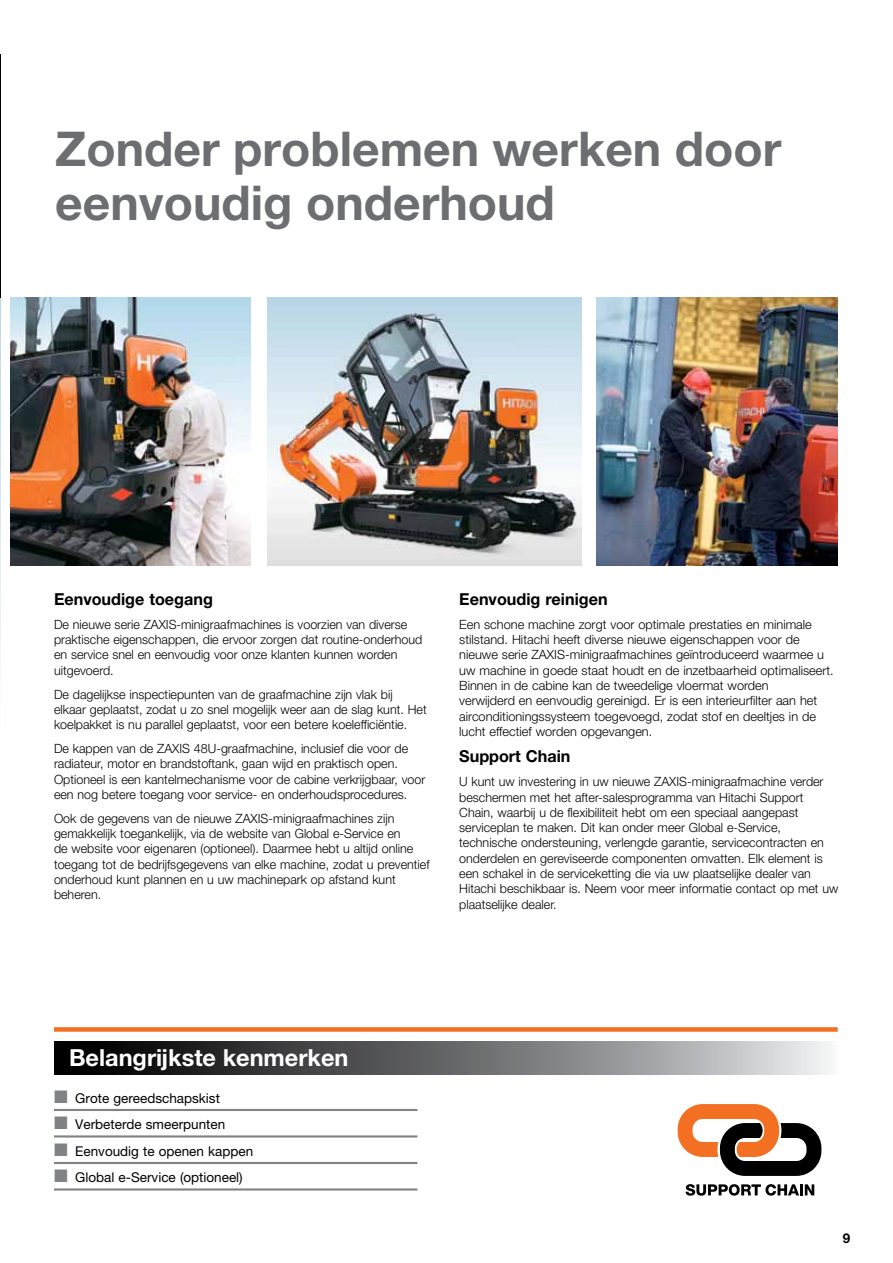
<style>
.page{position:relative;width:893px;height:1263px;background:#fff}
.page>*{position:absolute;margin:0;border:0;box-sizing:border-box;transform-origin:0 0}
.t1{font:700 48px/54.4px "Helvetica Neue LT Pro";color:#6d6e71}
.t2{font:700 23.55px "Helvetica Neue LT Pro";color:#fff}
.t3{font:700 16.5px "Helvetica Neue LT Pro";color:#000}
.t4{font:13.5px "Helvetica Neue LT Pro";color:#000}
.t5{font:700 13.5px "Helvetica Neue LT Pro";color:#000}
.t6{font:300 12.75px/15.3px "Helvetica Neue LT Pro";color:#000}
.s1{color:#808285}
</style>
<div class="page">
<div style="left:54px;top:1027px;width:784px;height:5px;background:#f36f21"></div>
<img style="left:0;top:298px;width:1px;height:380px">
<img style="left:267px;top:298px;width:315px;height:268px">
<img style="left:11px;top:298px;width:240px;height:268px">
<img style="left:597px;top:298px;width:241px;height:268px">
<svg style="left:686px;top:1184px;width:128px;height:12px"></svg>
<svg style="left:678px;top:1104px;width:143px;height:72px"></svg>
<svg style="left:54px;top:1041px;width:775px;height:34px;background:#68696b"></svg>
<hr style="left:0;top:54px;width:1px;height:244px;background:#000">
<hr style="left:54px;top:1109px;width:363px;height:2px;background:#808285">
<hr style="left:54px;top:1135px;width:363px;height:2px;background:#808285">
<hr style="left:54px;top:1162px;width:363px;height:2px;background:#808285">
<hr style="left:54px;top:1188px;width:363px;height:2px;background:#808285">
<h1 class="t1" style="left:55px;top:120px;width:728px">Zonder problemen werken door eenvoudig onderhoud</h1>
<p class="t3" style="left:54px;top:589px;width:160px">Eenvoudige toegang</p>
<p class="t6" style="left:54px;top:616px;width:370px">De nieuwe serie ZAXIS-minigraafmachines is voorzien van diverse praktische eigenschappen, die ervoor zorgen dat routine-onderhoud en service snel en eenvoudig voor onze klanten kunnen worden uitgevoerd.</p>
<p class="t6" style="left:54px;top:686px;width:374px">De dagelijkse inspectiepunten van de graafmachine zijn vlak bij elkaar geplaatst, zodat u zo snel mogelijk weer aan de slag kunt. Het koelpakket is nu parallel geplaatst, voor een betere koelefficiëntie.</p>
<p class="t6" style="left:54px;top:740px;width:373px">De kappen van de ZAXIS 48U-graafmachine, inclusief die voor de radiateur, motor en brandstoftank, gaan wijd en praktisch open.<br>Optioneel is een kantelmechanisme voor de cabine verkrijgbaar, voor een nog betere toegang voor service- en onderhoudsprocedures.</p>
<p class="t6" style="left:54px;top:810px;width:377px">Ook de gegevens van de nieuwe ZAXIS-minigraafmachines zijn gemakkelijk toegankelijk, via de website van Global e-Service en<br>de website voor eigenaren (optioneel). Daarmee hebt u altijd online toegang tot de bedrijfsgegevens van elke machine, zodat u preventief onderhoud kunt plannen en u uw machinepark op afstand kunt beheren.</p>
<p class="t3" style="left:459px;top:589px;width:150px">Eenvoudig reinigen</p>
<p class="t6" style="left:459px;top:616px;width:376px">Een schone machine zorgt voor optimale prestaties en minimale stilstand. Hitachi heeft diverse nieuwe eigenschappen voor de nieuwe serie ZAXIS-minigraafmachines geïntroduceerd waarmee u uw machine in goede staat houdt en de inzetbaarheid optimaliseert.<br>Binnen in de cabine kan de tweedelige vloermat worden<br>verwijderd en eenvoudig gereinigd. Er is een interieurfilter aan het airconditioningssysteem toegevoegd, zodat stof en deeltjes in de lucht effectief worden opgevangen.</p>
<p class="t3" style="left:459px;top:746px;width:113px">Support Chain</p>
<p class="t6" style="left:459px;top:774px;width:381px">U kunt uw investering in uw nieuwe ZAXIS-minigraafmachine verder beschermen met het after-salesprogramma van Hitachi Support Chain, waarbij u de flexibiliteit hebt om een speciaal aangepast serviceplan te maken. Dit kan onder meer Global e-Service, technische ondersteuning, verlengde garantie, servicecontracten en onderdelen en gereviseerde componenten omvatten. Elk element is een schakel in de serviceketting die via uw plaatselijke dealer van Hitachi beschikbaar is. Neem voor meer informatie contact op met uw plaatselijke dealer.</p>
<h2 class="t2" style="left:69px;top:1043px;width:281px">Belangrijkste kenmerken</h2>
<p class="t4" style="left:54px;top:1090px;width:167px"><span class="s1">■</span> Grote gereedschapskist</p>
<p class="t4" style="left:54px;top:1116px;width:173px"><span class="s1">■</span> Verbeterde smeerpunten</p>
<p class="t4" style="left:54px;top:1143px;width:201px"><span class="s1">■</span> Eenvoudig te openen kappen</p>
<p class="t4" style="left:54px;top:1169px;width:190px"><span class="s1">■</span> Global e-Service (optioneel)</p>
<p class="t5" style="left:843px;top:1230px;width:9px">9</p>
</div>
